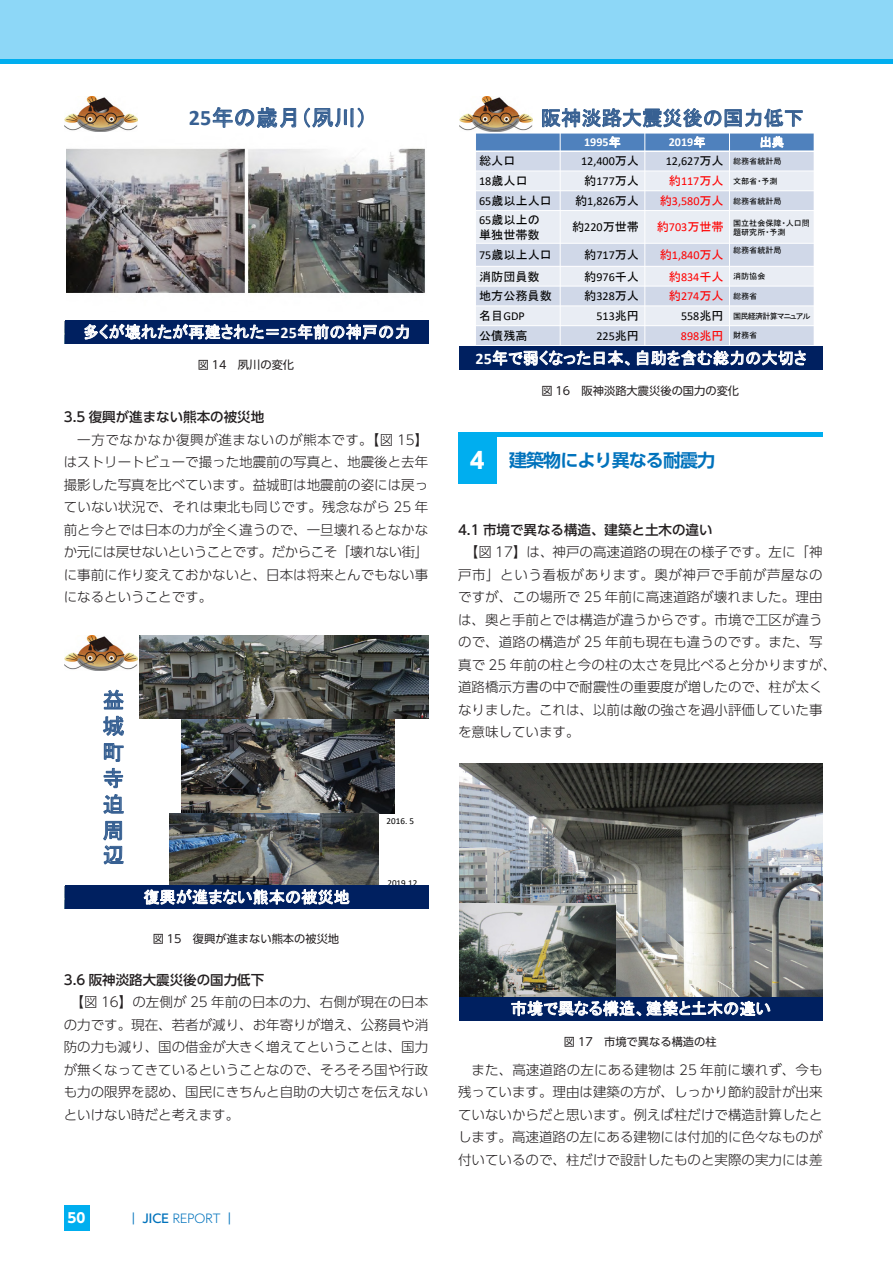
<style>
.page{position:relative;width:893px;height:1263px;background:#fff}
.page>*{position:absolute;margin:0;border:0;box-sizing:border-box;transform-origin:0 0}
.t1{font:22.2px "MS P Gothic";color:#376092}
.t2{font:21.75px/25.8px "MS P Gothic";color:#376092;text-align:justify}
.t3{font:20.25px "MS P Gothic";color:#376092}
.t4{font:700 18px "UD Shin Go Pro De";letter-spacing:-.05em;color:#0072bc}
.t5{font:16.2px "MS P Gothic";letter-spacing:.005em;color:#fff}
.t6{font:300 13.5px/22.5px "UD Shin Go Pro";color:#231f20;text-align:justify}
.t7{font:500 13.5px "UD Shin Go Pro";color:#231f20}
.t8{font:700 13.5px "UD Shin Go Pro";color:#fff}
.t9{font:12.15px/14.5px "MS P Gothic";color:#000}
.t10{font:12.15px "Calibri";color:#000}
.t11{font:12.15px "MS P Gothic";color:#f00}
.t12{font:12.15px "Calibri";color:#f00}
.t13{font:700 12.15px "Calibri";color:#fff}
.t14{font:12.15px "MS P Gothic";color:#fff}
.t15{font:500 12px "UD Shin Go Pro";color:#0072bc}
.t16{font:11.25px "UD Shin Go Pro";color:#231f20}
.t17{font:9.15px "Calibri";color:#000}
.t18{font:8.1px/9.1px "MS P Gothic";color:#000}
.t19{font:8.1px "MS P Gothic";letter-spacing:-.095em;color:#000}
.t20{font:6px "Calibri";color:#fff}
.t21{font:5.1px "MS P Gothic";color:#fff}
.s1{font-family:"Calibri";font-weight:700}
.s2{font-weight:300}
.s3{font-family:"MS P Gothic";font-weight:400}
.s4{font-family:"MS P Gothic"}
.s5{font-family:"MS P Gothic";font-size:8.1px}
.s6{font-family:"Calibri"}
.s7{font-size:12.15px;color:#f00}
.s8{font-family:"Calibri";font-size:12.15px;color:#f00}
.s9{font-size:8.1px;color:#000}
.s10{font-family:"Calibri";font-size:12.15px}
.s11{font-size:12.15px}
.s12{font-family:"MS P Gothic";font-size:8.1px;color:#000}
.s13{font-family:"UD Shin Go Pro";font-size:22.5px;color:#fff}
</style>
<div class="page">
<div style="left:64px;top:1205px;width:25px;height:26px;background:#00aeef"></div>
<div style="left:0;top:0;width:892px;height:64px;background:#8dd7f7"></div>
<hr style="left:0;top:60px;width:893px;height:4px;background:#00aeef">
<img style="left:459px;top:97px;width:73px;height:35px">
<div style="left:475px;top:133px;width:339px;height:18px;background:#4f81bd"></div>
<div style="left:475px;top:151px;width:339px;height:20px;background:#d0d8e8"></div>
<div style="left:475px;top:171px;width:339px;height:20px;background:#e9edf4"></div>
<div style="left:475px;top:191px;width:339px;height:20px;background:#d0d8e8"></div>
<div style="left:475px;top:211px;width:339px;height:32px;background:#e9edf4"></div>
<div style="left:475px;top:243px;width:339px;height:23px;background:#d0d8e8"></div>
<div style="left:475px;top:266px;width:339px;height:20px;background:#e9edf4"></div>
<div style="left:475px;top:286px;width:339px;height:20px;background:#d0d8e8"></div>
<div style="left:475px;top:306px;width:339px;height:20px;background:#e9edf4"></div>
<div style="left:475px;top:326px;width:339px;height:19px;background:#d0d8e8"></div>
<hr style="left:560px;top:133px;width:1px;height:213px;background:#fff">
<hr style="left:645px;top:133px;width:1px;height:213px;background:#fff">
<hr style="left:729px;top:133px;width:1px;height:213px;background:#fff">
<hr style="left:475px;top:150px;width:339px;height:2px;background:#fff">
<hr style="left:475px;top:171px;width:339px;height:1px;background:#fff">
<hr style="left:475px;top:191px;width:339px;height:1px;background:#fff">
<hr style="left:475px;top:210px;width:339px;height:1px;background:#fff">
<hr style="left:475px;top:243px;width:339px;height:1px;background:#fff">
<hr style="left:475px;top:266px;width:339px;height:1px;background:#fff">
<hr style="left:475px;top:286px;width:339px;height:1px;background:#fff">
<hr style="left:475px;top:306px;width:339px;height:1px;background:#fff">
<hr style="left:475px;top:325px;width:339px;height:1px;background:#fff">
<hr style="left:475px;top:133px;width:1px;height:213px;background:#fff">
<hr style="left:475px;top:133px;width:339px;height:1px;background:#fff">
<div style="left:459px;top:346px;width:364px;height:24px;background:#002060"></div>
<div style="left:458px;top:437px;width:39px;height:47px;background:#00aeef"></div>
<hr style="left:458px;top:433px;width:365px;height:4px;background:#00aeef">
<img style="left:459px;top:763px;width:364px;height:234px">
<img style="left:459px;top:903px;width:156px;height:94px">
<div style="left:459px;top:997px;width:364px;height:23px;background:#002060"></div>
<img style="left:65px;top:97px;width:73px;height:34px">
<svg style="left:212px;top:107px;width:84px;height:21px"></svg>
<svg style="left:304px;top:108px;width:60px;height:20px"></svg>
<img style="left:67px;top:148px;width:358px;height:146px">
<div style="left:65px;top:320px;width:363px;height:24px;background:#002060"></div>
<svg style="left:84px;top:324px;width:194px;height:16px"></svg>
<svg style="left:298px;top:324px;width:111px;height:16px"></svg>
<img style="left:65px;top:636px;width:73px;height:35px">
<img style="left:139px;top:636px;width:289px;height:83px">
<img style="left:181px;top:719px;width:214px;height:95px">
<img style="left:169px;top:814px;width:210px;height:71px">
<div style="left:65px;top:885px;width:363px;height:24px;background:#002060"></div>
<h1 class="t1" style="left:189px;top:106px;width:180px"><span class="s1">25</span>年の歳月（夙川）</h1>
<p class="t5" style="left:83px;top:324px;width:329px">多くが壊れたが再建された＝<span class="s1">25</span>年前の神戸の力</p>
<p class="t16" style="left:198px;top:356px;width:98px">図 14　夙川の変化</p>
<p class="t7" style="left:64px;top:406px;width:202px">3.5 復興が進まない熊本の被災地</p>
<p class="t6" style="left:64px;top:428px;width:366px;text-indent:14px">一方でなかなか復興が進まないのが熊本です。【図 15】はストリートビューで撮った地震前の写真と、地震後と去年撮影した写真を比べています。益城町は地震前の姿には戻っていない状況で、それは東北も同じです。残念ながら 25 年前と今とでは日本の力が全く違うので、一旦壊れるとなかなか元には戻せないということです。だからこそ「壊れない街」に事前に作り変えておかないと、日本は将来とんでもない事になるということです。</p>
<p class="t21" style="left:368px;top:336px;width:52px">名古屋大学福和研究室</p>
<h2 class="t2" style="left:103px;top:687px;width:23px">益城町寺迫周辺</h2>
<p class="t17" style="left:387px;top:815px;width:29px">2016. 5</p>
<p class="t17" style="left:387px;top:876px;width:31px">2019.12</p>
<p class="t5" style="left:143px;top:889px;width:208px">復興が進まない熊本の被災地</p>
<p class="t16" style="left:153px;top:929px;width:188px">図 15　復興が進まない熊本の被災地</p>
<p class="t7" style="left:64px;top:969px;width:202px">3.6 阪神淡路大震災後の国力低下</p>
<p class="t6" style="left:64px;top:990px;width:366px;text-indent:7px">【図 16】の左側が 25 年前の日本の力、右側が現在の日本の力です。現在、若者が減り、お年寄りが増え、公務員や消防の力も減り、国の借金が大きく増えてということは、国力が無くなってきているということなので、そろそろ国や行政も力の限界を認め、国民にきちんと自助の大切さを伝えないといけない時だと考えます。</p>
<p class="t8" style="left:68px;top:1207px;width:19px">50</p>
<p class="t15" style="left:128px;top:1208px;width:110px">｜ JICE <span class="s2">REPORT</span> ｜</p>
<h3 class="t3" style="left:541px;top:108px;width:265px">阪神淡路大震災後の国力低下</h3>
<p class="t13" style="left:584px;top:134px;width:38px">1995<span class="s3">年</span></p>
<p class="t13" style="left:669px;top:134px;width:38px">2019<span class="s3">年</span></p>
<p class="t14" style="left:760px;top:136px;width:26px">出典</p>
<p class="t9" style="left:479px;top:154px;width:38px">総人口</p>
<p class="t10" style="left:581px;top:153px;width:59px">12,400<span class="s4">万人</span></p>
<p class="t10" style="left:666px;top:153px;width:117px">12,627<span class="s4">万人</span> <span class="s5">総務省統計局</span></p>
<p class="t9" style="left:479px;top:173px;width:50px"><span class="s6">18</span>歳人口</p>
<p class="t9" style="left:584px;top:173px;width:56px">約<span class="s6">177</span>万人</p>
<p class="t18" style="left:669px;top:176px;width:110px"><span class="s7">約</span><span class="s8">117</span><span class="s7">万人</span> 文部省・予測</p>
<p class="t9" style="left:479px;top:193px;width:74px"><span class="s6">65</span>歳以上人口</p>
<p class="t10" style="left:575px;top:192px;width:65px"><span class="s4">約</span>1,826<span class="s4">万人</span></p>
<p class="t18" style="left:660px;top:196px;width:123px"><span class="s7">約</span><span class="s8">3,580</span><span class="s7">万人</span> 総務省統計局</p>
<p class="t9" style="left:479px;top:212px;width:62px"><span class="s6">65</span>歳以上の単独世帯数</p>
<p class="t9" style="left:572px;top:220px;width:68px">約<span class="s6">220</span>万世帯</p>
<p class="t11" style="left:657px;top:221px;width:68px">約<span class="s6">703</span>万世帯</p>
<p class="t18" style="left:733px;top:218px;width:78px">国立社会保障・人口問題研究所・予測</p>
<p class="t9" style="left:479px;top:247px;width:74px"><span class="s6">75</span>歳以上人口</p>
<p class="t9" style="left:584px;top:247px;width:56px">約<span class="s6">717</span>万人</p>
<p class="t12" style="left:660px;top:247px;width:65px"><span class="s4">約</span>1,840<span class="s4">万人</span></p>
<p class="t18" style="left:733px;top:245px;width:50px">総務省統計局</p>
<p class="t9" style="left:479px;top:269px;width:62px">消防団員数</p>
<p class="t9" style="left:584px;top:269px;width:56px">約<span class="s6">976</span>千人</p>
<p class="t18" style="left:669px;top:272px;width:98px"><span class="s7">約</span><span class="s8">834</span><span class="s7">千人</span> 消防協会</p>
<p class="t9" style="left:479px;top:289px;width:74px">地方公務員数</p>
<p class="t9" style="left:584px;top:289px;width:56px">約<span class="s6">328</span>万人</p>
<p class="t11" style="left:669px;top:290px;width:90px">約<span class="s6">274</span>万人 <span class="s9">総務省</span></p>
<p class="t10" style="left:479px;top:308px;width:47px"><span class="s4">名目</span>GDP</p>
<p class="t10" style="left:596px;top:308px;width:44px">513<span class="s4">兆円</span></p>
<p class="t19" style="left:681px;top:312px;width:131px"><span class="s10">558</span><span class="s11">兆円</span> 国民経済計算マニュアル</p>
<p class="t9" style="left:479px;top:328px;width:50px">公債残高</p>
<p class="t10" style="left:596px;top:327px;width:44px">225<span class="s4">兆円</span></p>
<p class="t12" style="left:681px;top:327px;width:78px">898<span class="s4">兆円</span> <span class="s12">財務省</span></p>
<p class="t20" style="left:805px;top:350px;width:8px">13</p>
<p class="t5" style="left:475px;top:350px;width:332px"><span class="s1">25</span>年で弱くなった日本、自助を含む総力の大切さ</p>
<p class="t16" style="left:541px;top:382px;width:199px">図 16　阪神淡路大震災後の国力の変化</p>
<p class="t21" style="left:762px;top:362px;width:52px">名古屋大学福和研究室</p>
<h3 class="t4" style="left:470px;top:446px;width:247px"><span class="s13">4</span> 建築物により異なる耐震力</h3>
<p class="t7" style="left:458px;top:519px;width:256px">4.1 市境で異なる構造、建築と土木の違い</p>
<p class="t6" style="left:458px;top:540px;width:380px;text-align:left;text-indent:7px">【図 17】は、神戸の高速道路の現在の様子です。左に「神戸市」という看板があります。奥が神戸で手前が芦屋なのですが、この場所で 25 年前に高速道路が壊れました。理由は、奥と手前とでは構造が違うからです。市境で工区が違うので、道路の構造が 25 年前も現在も違うのです。また、写真で 25 年前の柱と今の柱の太さを見比べると分かりますが、道路橋示方書の中で耐震性の重要度が増したので、柱が太くなりました。これは、以前は敵の強さを過小評価していた事を意味しています。</p>
<p class="t5" style="left:511px;top:1000px;width:262px">市境で異なる構造、建築と土木の違い</p>
<p class="t16" style="left:564px;top:1032px;width:154px">図 17　市境で異なる構造の柱</p>
<p class="t6" style="left:458px;top:1058px;width:366px;text-indent:14px">また、高速道路の左にある建物は 25 年前に壊れず、今も残っています。理由は建築の方が、しっかり節約設計が出来ていないからだと思います。例えば柱だけで構造計算したとします。高速道路の左にある建物には付加的に色々なものが付いているので、柱だけで設計したものと実際の実力には差</p>
</div>
